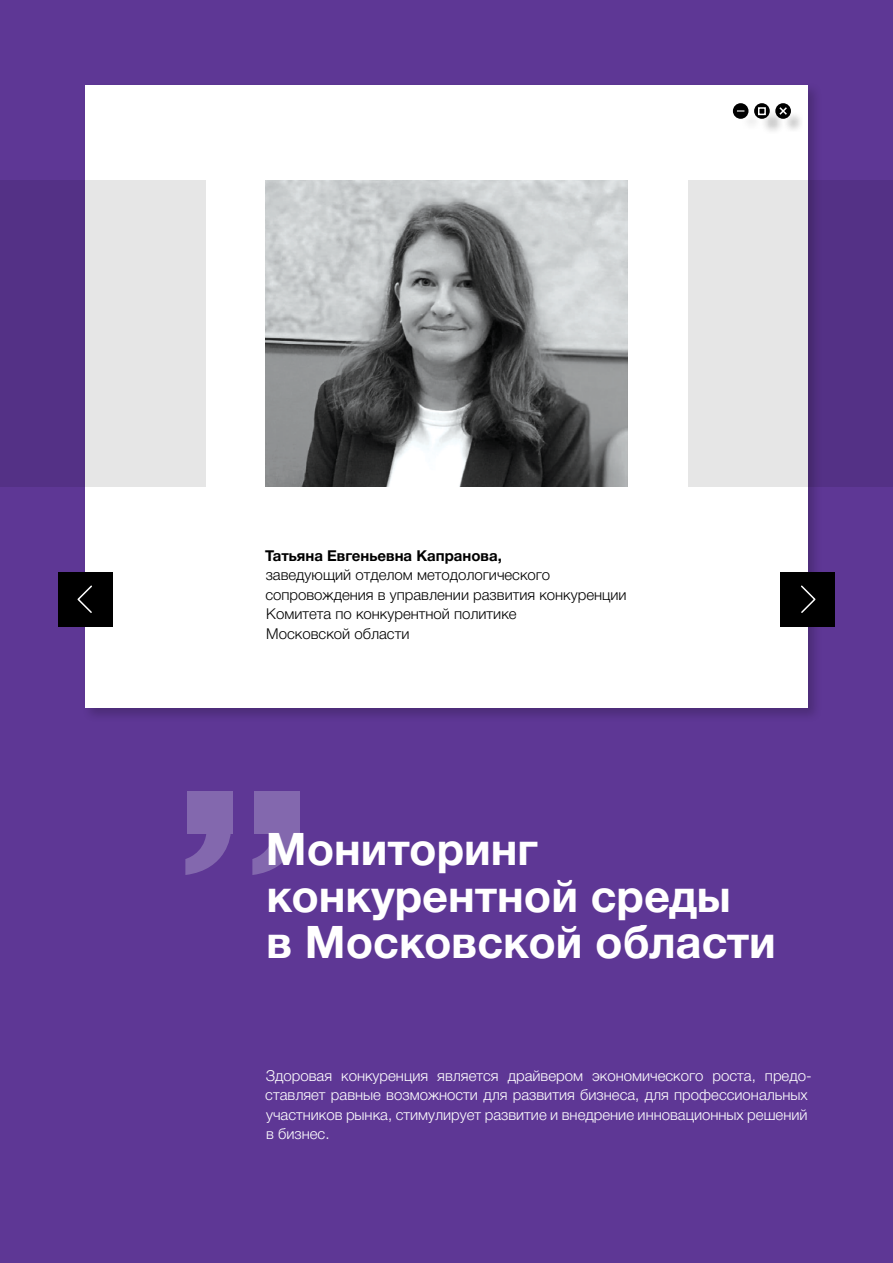
<style>
.page{position:relative;width:893px;height:1263px;background:#5e3795}
.page>*{position:absolute;margin:0;border:0;box-sizing:border-box;transform-origin:0 0}
.t1{font:700 45px/46.5px "Helvetica Neue Cyr";color:#fff}
.t2{font:300 15px/19.5px "Helvetica Neue Cyr";color:#fff}
.t3{font:300 15px/19.5px "Helvetica Neue Cyr";color:#000}
.t4{font:700 15px "Helvetica Neue Cyr";color:#000}
</style>
<div class="page">
<div style="left:82px;top:82px;width:741px;height:641px;background:#000;opacity:.2"></div>
<div style="left:85px;top:85px;width:723px;height:623px;background:#fff"></div>
<svg style="left:775px;top:103px;width:16px;height:16px"></svg>
<div style="left:783px;top:111px;width:22px;height:22px;background:#000;opacity:.75"></div>
<svg style="left:778px;top:106px;width:10px;height:10px"></svg>
<svg style="left:754px;top:103px;width:16px;height:16px"></svg>
<div style="left:733px;top:103px;width:15px;height:16px;background:#000;border-radius:50%"></div>
<div style="left:740px;top:112px;width:23px;height:18px;background:#000;opacity:.75"></div>
<svg style="left:737px;top:110px;width:7px;height:2px"></svg>
<div style="left:760px;top:109px;width:24px;height:25px;background:#000;opacity:.75"></div>
<div style="left:758px;top:107px;width:8px;height:8px;border:2px solid #fff"></div>
<svg style="left:0;top:180px;width:206px;height:306px;fill:#e6e6e6"></svg>
<svg style="left:688px;top:180px;width:205px;height:306px;fill:#e6e6e6"></svg>
<div style="left:781px;top:572px;width:54px;height:54px;background:#000"></div>
<svg style="left:801px;top:585px;width:15px;height:28px"></svg>
<div style="left:58px;top:572px;width:54px;height:54px;background:#000"></div>
<svg style="left:77px;top:585px;width:15px;height:28px"></svg>
<img style="left:266px;top:180px;width:361px;height:306px">
<div style="left:187px;top:791px;width:46px;height:43px;background:#8368ae"></div>
<svg style="left:185px;top:834px;width:46px;height:41px"></svg>
<div style="left:254px;top:791px;width:46px;height:43px;background:#8368ae"></div>
<svg style="left:252px;top:834px;width:46px;height:41px"></svg>
<p class="t4" style="left:265px;top:547px;width:238px">Татьяна Евгеньевна Капранова,</p>
<p class="t3" style="left:265px;top:565px;width:363px">заведующий отделом методологического сопровождения в управлении развития конкуренции Комитета по конкурентной политике<br>Московской области</p>
<h1 class="t1" style="left:266px;top:826px;width:512px">Мониторинг конкурентной среды<br>в Московской области</h1>
<p class="t2" style="left:265px;top:1066px;width:548px">Здоровая конкуренция является драйвером экономического роста, предо&shy;ставляет равные возможности для развития бизнеса, для профессиональных участников рынка, стимулирует развитие и внедрение инновационных решений в бизнес.</p>
</div>
